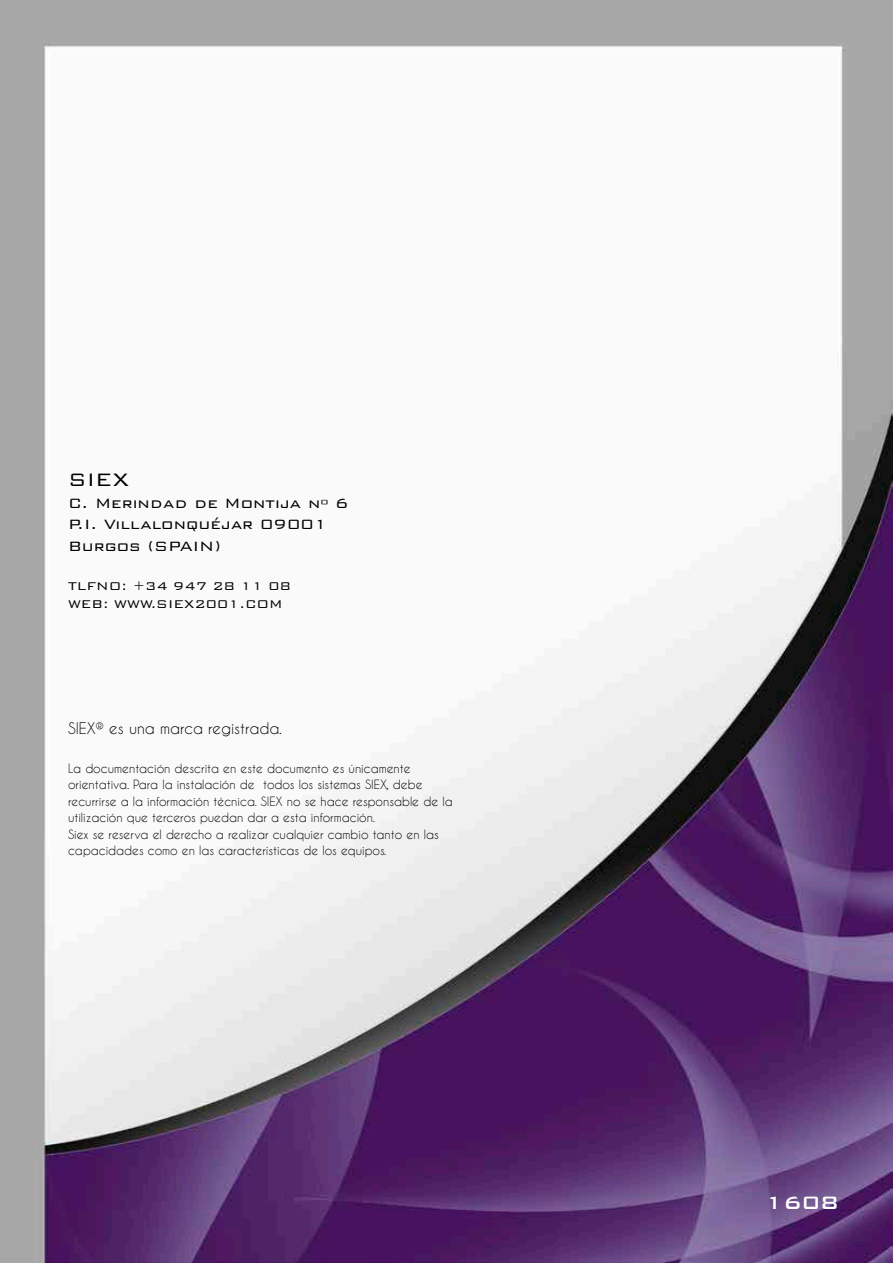
<style>
.page{position:relative;width:893px;height:1263px;background:#fff}
.page>*{position:absolute;margin:0;border:0;box-sizing:border-box;transform-origin:0 0}
.t1{font:300 24px "Bank Gothic BT";color:#000}
.t2{font:500 24px "Bank Gothic BT";color:#fff}
.t3{font:300 18px/21.6px "Bank Gothic BT";color:#000}
.t4{font:300 15px/18px "Bank Gothic BT";color:#000}
.t5{font:15px "Caviar Dreams";color:#000}
.t6{font:12px/16.5px "Caviar Dreams";color:#000}
</style>
<div class="page">
<img style="left:0;top:0;width:893px;height:1263px">
<h1 class="t1" style="left:68px;top:467px;width:63px">SIEX</h1>
<h2 class="t3" style="left:68px;top:492px;width:282px">C. Merindad de Montija nº 6<br>P.I. Villalonquéjar 09001<br>Burgos (SPAIN)</h2>
<p class="t4" style="left:68px;top:577px;width:225px">TLFNO: +34 947 28 11 08<br>WEB: WWW.SIEX2001.COM</p>
<p class="t5" style="left:68px;top:720px;width:215px">SIEX® es una marca registrada.</p>
<p class="t6" style="left:68px;top:759px;width:386px">La documentación descrita en este documento es únicamente orientativa. Para la instalación de todos los sistemas SIEX, debe recurrirse a la información técnica. SIEX no se hace responsable de la utilización que terceros puedan dar a esta información.<br>Siex se reserva el derecho a realizar cualquier cambio tanto en las capacidades como en las características de los equipos.</p>
<h1 class="t2" style="left:765px;top:1189px;width:76px">1608</h1>
</div>
